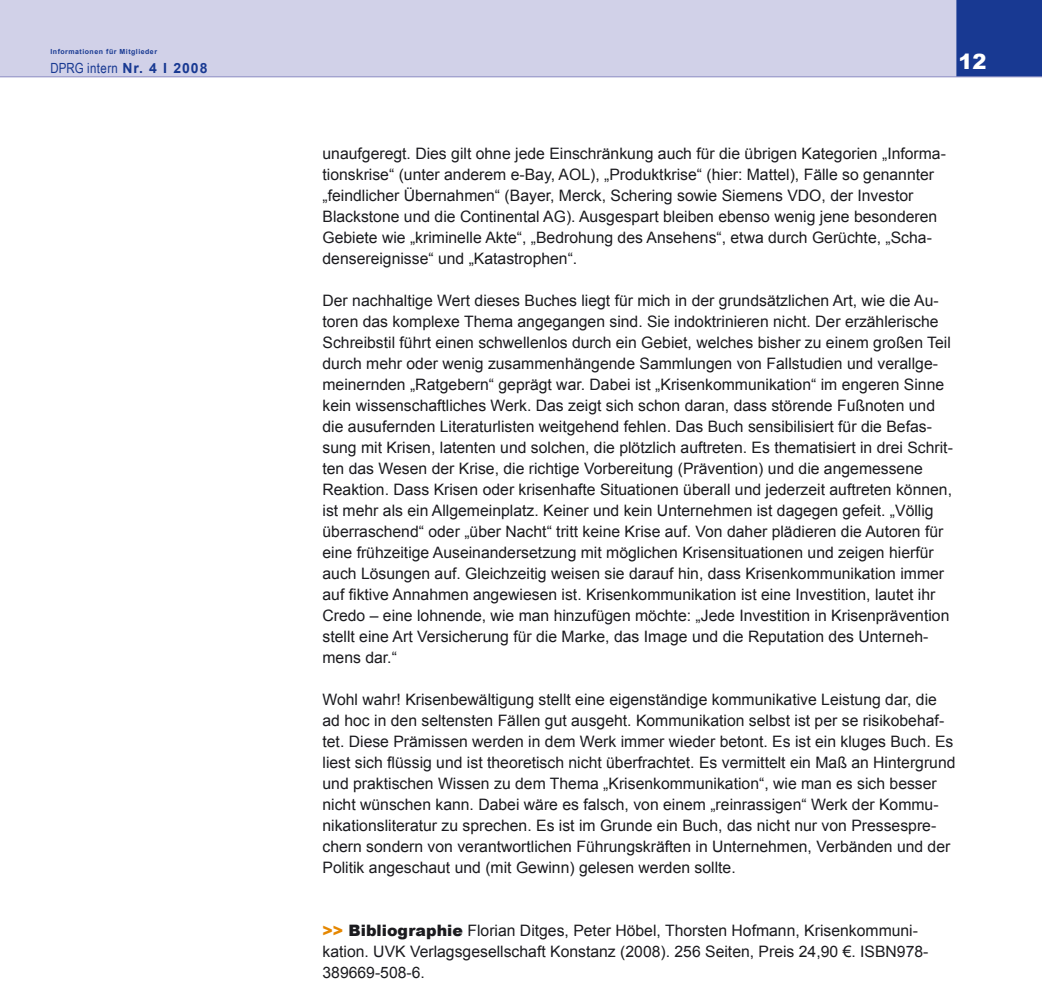
<style>
.page{position:relative;width:1042px;height:989px;background:#fff}
.page>*{position:absolute;margin:0;border:0;box-sizing:border-box;transform-origin:0 0}
.t1{font:900 21px "Arial";color:#fff}
.t2{font:15.75px/21px "Arial";color:#1b1b1f}
.t3{font:14px "Arial Narrow";letter-spacing:.03em;color:#183992}
.t4{font:700 7px "Arial";letter-spacing:.07em;color:#183992}
.s1{font-family:"Arial";font-weight:700}
.s2{font-weight:900;color:#e58700}
.s3{font-weight:900}
</style>
<div class="page">
<div style="left:0;top:0;width:1042px;height:77px;background:#d1d1e8"></div>
<hr style="left:0;top:76px;width:1042px;height:1px;background:#8d8cc3">
<div style="left:957px;top:1px;width:84px;height:74px;background:#183992"></div>
<div style="left:956px;top:0;width:86px;height:76px;border:2px solid #183992"></div>
<p class="t4" style="left:50px;top:47px;width:108px">Informationen für Mitglieder</p>
<p class="t3" style="left:50px;top:58px;width:158px">DPRG intern <span class="s1">Nr. 4 I 2008</span></p>
<p class="t1" style="left:958px;top:46px;width:30px">12</p>
<p class="t2" style="left:322px;top:143px;width:625px">unaufgeregt. Dies gilt ohne jede Einschränkung auch für die übrigen Kategorien „Informa&shy;tionskrise“ (unter anderem e-Bay, AOL), „Produktkrise“ (hier: Mattel), Fälle so genannter „feindlicher Übernahmen“ (Bayer, Merck, Schering sowie Siemens VDO, der Investor Blackstone und die Continental AG). Ausgespart bleiben ebenso wenig jene besonderen Gebiete wie „kriminelle Akte“, „Bedrohung des Ansehens“, etwa durch Gerüchte, „Scha&shy;densereignisse“ und „Katastrophen“.</p>
<p class="t2" style="left:322px;top:290px;width:632px">Der nachhaltige Wert dieses Buches liegt für mich in der grundsätzlichen Art, wie die Au&shy;toren das komplexe Thema angegangen sind. Sie indoktrinieren nicht. Der erzählerische Schreibstil führt einen schwellenlos durch ein Gebiet, welches bisher zu einem großen Teil durch mehr oder wenig zusammenhängende Sammlungen von Fallstudien und verallge&shy;meinernden „Ratgebern“ geprägt war. Dabei ist „Krisenkommunikation“ im engeren Sinne kein wissenschaftliches Werk. Das zeigt sich schon daran, dass störende Fußnoten und die ausufernden Literaturlisten weitgehend fehlen. Das Buch sensibilisiert für die Befas&shy;sung mit Krisen, latenten und solchen, die plötzlich auftreten. Es thematisiert in drei Schrit&shy;ten das Wesen der Krise, die richtige Vorbereitung (Prävention) und die angemessene Reaktion. Dass Krisen oder krisenhafte Situationen überall und jederzeit auftreten können, ist mehr als ein Allgemeinplatz. Keiner und kein Unternehmen ist dagegen gefeit. „Völlig überraschend“ oder „über Nacht“ tritt keine Krise auf. Von daher plädieren die Autoren für eine frühzeitige Auseinandersetzung mit möglichen Krisensituationen und zeigen hierfür auch Lösungen auf. Gleichzeitig weisen sie darauf hin, dass Krisenkommunikation immer auf fiktive Annahmen angewiesen ist. Krisenkommunikation ist eine Investition, lautet ihr Credo – eine lohnende, wie man hinzufügen möchte: „Jede Investition in Krisenprävention stellt eine Art Versicherung für die Marke, das Image und die Reputation des Unterneh&shy;mens dar.“</p>
<p class="t2" style="left:322px;top:689px;width:634px">Wohl wahr! Krisenbewältigung stellt eine eigenständige kommunikative Leistung dar, die ad hoc in den seltensten Fällen gut ausgeht. Kommunikation selbst ist per se risikobehaf&shy;tet. Diese Prämissen werden in dem Werk immer wieder betont. Es ist ein kluges Buch. Es liest sich flüssig und ist theoretisch nicht überfrachtet. Es vermittelt ein Maß an Hintergrund und praktischen Wissen zu dem Thema „Krisenkommunikation“, wie man es sich besser nicht wünschen kann. Dabei wäre es falsch, von einem „reinrassigen“ Werk der Kommu&shy;nikationsliteratur zu sprechen. Es ist im Grunde ein Buch, das nicht nur von Pressespre&shy;chern sondern von verantwortlichen Führungskräften in Unternehmen, Verbänden und der Politik angeschaut und (mit Gewinn) gelesen werden sollte.</p>
<p class="t2" style="left:322px;top:920px;width:607px"><span class="s2">&gt;&gt;</span> <span class="s3">Bibliographie</span> Florian Ditges, Peter Höbel, Thorsten Hofmann, Krisenkommuni&shy;kation. UVK Verlagsgesellschaft Konstanz (2008). 256 Seiten, Preis 24,90 €. ISBN978-<br>389669-508-6.</p>
</div>
